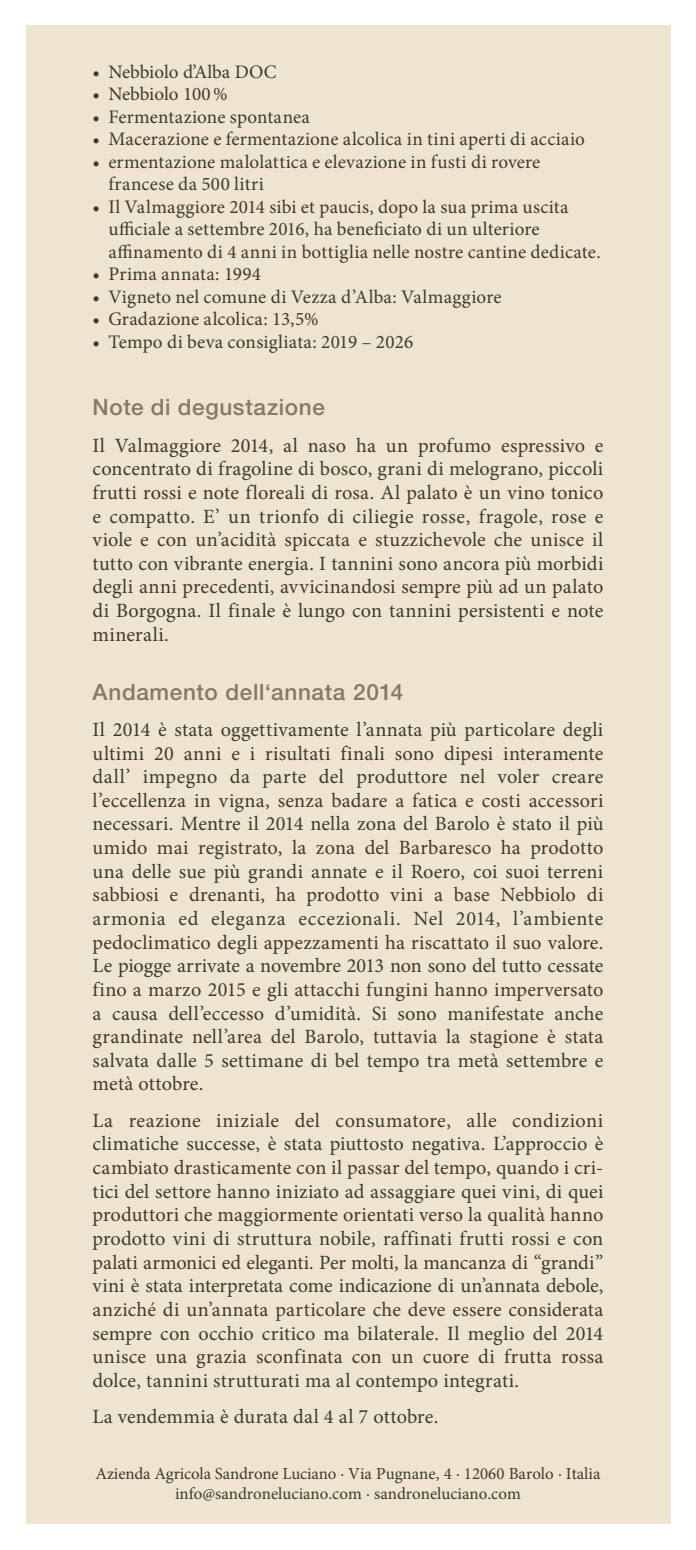
<style>
.page{position:relative;width:696px;height:1550px;background:#fff}
.page>*{position:absolute;margin:0;border:0;box-sizing:border-box;transform-origin:0 0}
.t1{font:500 22.5px "Helvetica Neue LT Std";letter-spacing:.025em;color:#877962}
.t2{font:20.25px/23.6px "Minion Pro";letter-spacing:.01em;color:#3e3a2d;text-align:justify}
.t3{font:19.12px/22.5px "Minion Pro";letter-spacing:.01em;color:#3e3a2d}
.t4{font:16.88px/20.2px "Minion Pro";color:#3e3a2d;text-align:center}
</style>
<div class="page">
<div style="left:26px;top:26px;width:644px;height:1498px;background:#efe4d0"></div>
<p class="t3" style="left:92px;top:60px;width:185px">• Nebbiolo d’Alba DOC</p>
<p class="t3" style="left:92px;top:83px;width:136px">• Nebbiolo 100%</p>
<p class="t3" style="left:92px;top:105px;width:219px">• Fermentazione spontanea</p>
<p class="t3" style="left:92px;top:128px;width:493px">• Macerazione e fermentazione alcolica in tini aperti di acciaio</p>
<p class="t3" style="left:108px;top:150px;width:433px;text-indent:-16px">• ermentazione malolattica e elevazione in fusti di rovere francese da 500 litri</p>
<p class="t3" style="left:108px;top:195px;width:493px;text-indent:-16px">• Il Valmaggiore 2014 sibi et paucis, dopo la sua prima uscita ufficiale a settembre 2016, ha beneficiato di un ulteriore affinamento di 4 anni in bottiglia nelle nostre cantine dedicate.</p>
<p class="t3" style="left:92px;top:263px;width:170px">• Prima annata: 1994</p>
<p class="t3" style="left:92px;top:285px;width:410px">• Vigneto nel comune di Vezza d’Alba: Valmaggiore</p>
<p class="t3" style="left:92px;top:308px;width:227px">• Gradazione alcolica: 13,5%</p>
<p class="t3" style="left:92px;top:330px;width:322px">• Tempo di beva consigliata: 2019 – 2026</p>
<p class="t1" style="left:92px;top:394px;width:234px">Note di degustazione</p>
<p class="t2" style="left:92px;top:433px;width:512px">Il Valmaggiore 2014, al naso ha un profumo espressivo e concentrato di fragoline di bosco, grani di melograno, piccoli frutti rossi e note floreali di rosa. Al palato è un vino tonico e compatto. E’ un trionfo di ciliegie rosse, fragole, rose e viole e con un’acidità spiccata e stuzzichevole che unisce il tutto con vibrante energia. I tannini sono ancora più morbidi degli anni precedenti, avvicinandosi sempre più ad un palato di Borgogna. Il finale è lungo con tannini persistenti e note minerali.</p>
<p class="t1" style="left:92px;top:678px;width:312px">Andamento dell‘annata 2014</p>
<p class="t2" style="left:92px;top:718px;width:512px">Il 2014 è stata oggettivamente l’annata più particolare degli ultimi 20 anni e i risultati finali sono dipesi interamente dall’ impegno da parte del produttore nel voler creare l’eccellenza in vigna, senza badare a fatica e costi accessori necessari. Mentre il 2014 nella zona del Barolo è stato il più umido mai registrato, la zona del Barbaresco ha prodotto una delle sue più grandi annate e il Roero, coi suoi terreni sabbiosi e drenanti, ha prodotto vini a base Nebbiolo di armonia ed eleganza eccezionali. Nel 2014, l’ambiente pedoclimatico degli appezzamenti ha riscattato il suo valore.<br>Le piogge arrivate a novembre 2013 non sono del tutto cessate fino a marzo 2015 e gli attacchi fungini hanno imperversato a causa dell’eccesso d’umidità. Si sono manifestate anche grandinate nell’area del Barolo, tuttavia la stagione è stata salvata dalle 5 settimane di bel tempo tra metà settembre e metà ottobre.</p>
<p class="t2" style="left:92px;top:1109px;width:512px">La reazione iniziale del consumatore, alle condizioni climatiche successe, è stata piuttosto negativa. L’approccio è cambiato drasticamente con il passar del tempo, quando i cri&shy;tici del settore hanno iniziato ad assaggiare quei vini, di quei produttori che maggiormente orientati verso la qualità hanno prodotto vini di struttura nobile, raffinati frutti rossi e con palati armonici ed eleganti. Per molti, la mancanza di “grandi” vini è stata interpretata come indicazione di un’annata debole, anziché di un’annata particolare che deve essere considerata sempre con occhio critico ma bilaterale. Il meglio del 2014 unisce una grazia sconfinata con un cuore di frutta rossa dolce, tannini strutturati ma al contempo integrati.</p>
<p class="t2" style="left:92px;top:1405px;width:347px">La vendemmia è durata dal 4 al 7 ottobre.</p>
<p class="t4" style="left:95px;top:1463px;width:506px">Azienda Agricola Sandrone Luciano · Via Pugnane, 4 · 12060 Barolo · Italia info@sandroneluciano.com · sandroneluciano.com</p>
</div>
